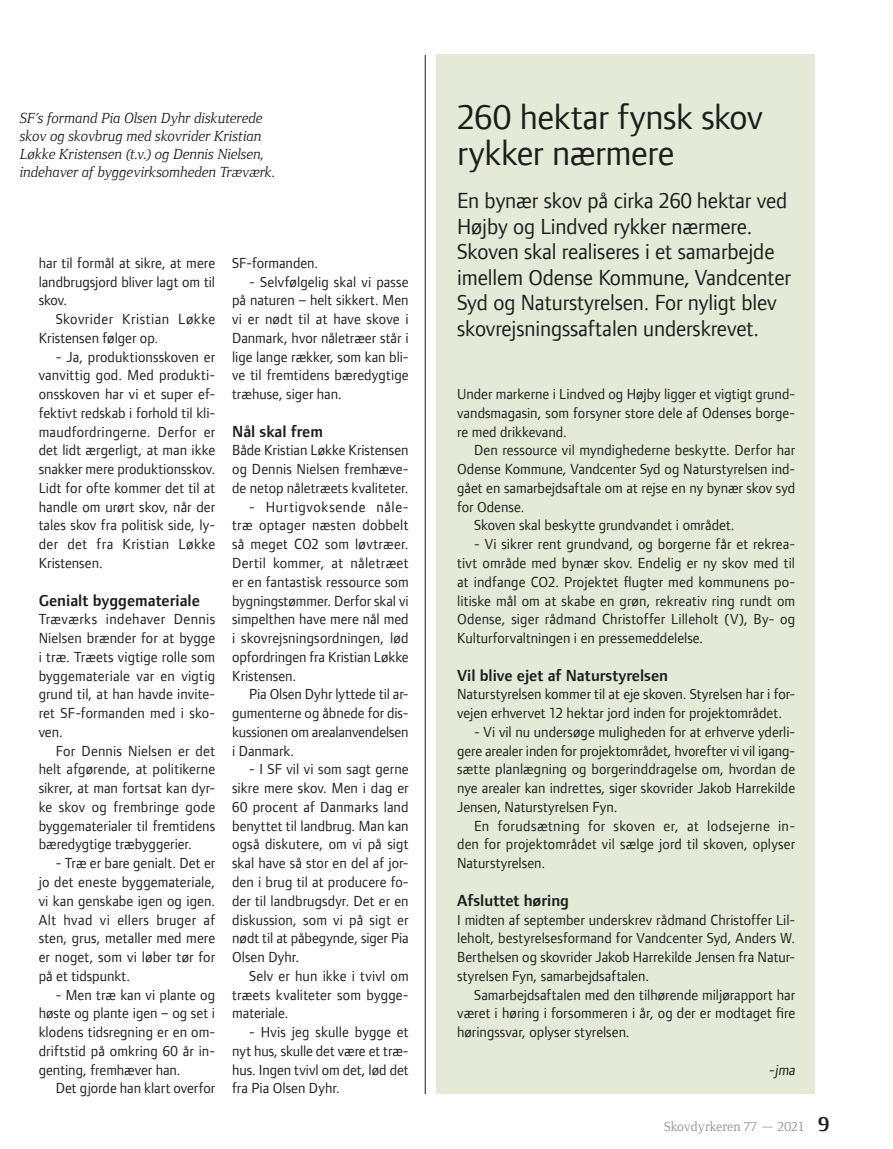
<style>
.page{position:relative;width:893px;height:1149px;background:#fff}
.page>*{position:absolute;margin:0;border:0;box-sizing:border-box;transform-origin:0 0}
.t1{font:36px/36px "Foundry Form Sans";letter-spacing:-.01em;color:#1d1d1b}
.t2{font:22.5px/25.5px "Foundry Form Sans";letter-spacing:-.005em;color:#1d1d1b}
.t3{font:600 16.5px "Foundry Form Sans";color:#1d1d1b}
.t4{font:15px/18.8px "Foundry Form Sans";letter-spacing:.005em;color:#1d1d1b;text-align:justify}
.t5{font:italic 15px/18px "Foundry Form Serif";color:#1d1d1b}
.t6{font:13.5px "Foundry Form Serif";color:#909090}
.s1{font-weight:700;font-size:21px;color:#1d1d1b}
</style>
<div class="page">
<div style="left:436px;top:55px;width:378px;height:1038px;background:#e4e9d8"></div>
<hr style="left:425px;top:55px;width:1px;height:1038px;background:#1d1d1b">
<p class="t5" style="left:20px;top:109px;width:257px">SF’s formand Pia Olsen Dyhr diskuterede skov og skovbrug med skovrider Kristian Løkke Kristensen (t.v.) og Dennis Nielsen, indehaver af byggevirksomheden Træværk.</p>
<h1 class="t1" style="left:457px;top:99px;width:307px">260 hektar fynsk skov rykker nærmere</h1>
<h2 class="t2" style="left:457px;top:187px;width:335px">En bynær skov på cirka 260 hektar ved Højby og Lindved rykker nærmere.<br>Skoven skal realiseres i et samarbejde imellem Odense Kommune, Vandcenter Syd og Naturstyrelsen. For nyligt blev skovrejsningssaftalen underskrevet.</h2>
<p class="t4" style="left:39px;top:253px;width:178px">har til formål at sikre, at mere landbrugsjord bliver lagt om til skov.</p>
<p class="t4" style="left:39px;top:309px;width:178px;text-indent:17px">Skovrider Kristian Løkke<br>Kristensen følger op.</p>
<p class="t4" style="left:39px;top:347px;width:178px;text-indent:17px">- Ja, produktionsskoven er vanvittig god. Med produkti&shy;onsskoven har vi et super ef&shy;fektivt redskab i forhold til kli&shy;maudfordringerne. Derfor er det lidt ærgerligt, at man ikke snakker mere produktionsskov.<br>Lidt for ofte kommer det til at handle om urørt skov, når der tales skov fra politisk side, ly&shy;der det fra Kristian Løkke Kristensen.</p>
<p class="t3" style="left:39px;top:590px;width:163px">Genialt byggemateriale</p>
<p class="t4" style="left:39px;top:609px;width:178px">Træværks indehaver Dennis Nielsen brænder for at bygge i træ. Træets vigtige rolle som byggemateriale var en vigtig grund til, at han havde invite&shy;ret SF-formanden med i sko&shy;ven.</p>
<p class="t4" style="left:39px;top:741px;width:178px;text-indent:17px">For Dennis Nielsen er det helt afgørende, at politikerne sikrer, at man fortsat kan dyr&shy;ke skov og frembringe gode byggematerialer til fremtidens bæredygtige træbyggerier.</p>
<p class="t4" style="left:39px;top:853px;width:178px;text-indent:17px">- Træ er bare genialt. Det er jo det eneste byggemateriale, vi kan genskabe igen og igen.<br>Alt hvad vi ellers bruger af sten, grus, metaller med mere er noget, som vi løber tør for på et tidspunkt.</p>
<p class="t4" style="left:39px;top:984px;width:178px;text-indent:17px">- Men træ kan vi plante og høste og plante igen – og set i klodens tidsregning er en om&shy;driftstid på omkring 60 år in&shy;genting, fremhæver han.</p>
<p class="t4" style="left:56px;top:1078px;width:161px">Det gjorde han klart overfor</p>
<p class="t4" style="left:232px;top:253px;width:88px">SF-formanden.</p>
<p class="t4" style="left:232px;top:272px;width:178px;text-indent:17px">- Selvfølgelig skal vi passe på naturen – helt sikkert. Men vi er nødt til at have skove i Danmark, hvor nåletræer står i lige lange rækker, som kan bli&shy;ve til fremtidens bæredygtige træhuse, siger han.</p>
<p class="t3" style="left:232px;top:422px;width:92px">Nål skal frem</p>
<p class="t4" style="left:232px;top:441px;width:178px">Både Kristian Løkke Kristensen og Dennis Nielsen fremhæve&shy;de netop nåletræets kvaliteter.</p>
<p class="t4" style="left:232px;top:497px;width:178px;text-indent:17px">- Hurtigvoksende nåle&shy;træ optager næsten dobbelt så meget CO2 som løvtræer.<br>Dertil kommer, at nåletræet er en fantastisk ressource som bygningstømmer. Derfor skal vi simpelthen have mere nål med i skovrejsningsordningen, lød opfordringen fra Kristian Løkke Kristensen.</p>
<p class="t4" style="left:232px;top:684px;width:178px;text-indent:17px">Pia Olsen Dyhr lyttede til ar&shy;gumenterne og åbnede for dis&shy;kussionen om arealanvendelsen i Danmark.</p>
<p class="t4" style="left:232px;top:759px;width:178px;text-indent:17px">- I SF vil vi som sagt gerne sikre mere skov. Men i dag er 60 procent af Danmarks land benyttet til landbrug. Man kan også diskutere, om vi på sigt skal have så stor en del af jor&shy;den i brug til at producere fo&shy;der til landbrugsdyr. Det er en diskussion, som vi på sigt er nødt til at påbegynde, siger Pia Olsen Dyhr.</p>
<p class="t4" style="left:232px;top:966px;width:178px;text-indent:17px">Selv er hun ikke i tvivl om træets kvaliteter som bygge&shy;materiale.</p>
<p class="t4" style="left:232px;top:1022px;width:178px;text-indent:17px">- Hvis jeg skulle bygge et nyt hus, skulle det være et træ&shy;hus. Ingen tvivl om det, lød det fra Pia Olsen Dyhr.</p>
<p class="t4" style="left:457px;top:384px;width:340px">Under markerne i Lindved og Højby ligger et vigtigt grund&shy;vandsmagasin, som forsyner store dele af Odenses borge&shy;re med drikkevand.</p>
<p class="t4" style="left:474px;top:441px;width:323px">Den ressource vil myndighederne beskytte. Derfor har</p>
<p class="t4" style="left:457px;top:459px;width:340px">Odense Kommune, Vandcenter Syd og Naturstyrelsen ind-</p>
<p class="t4" style="left:457px;top:478px;width:340px">gået en samarbejdsaftale om at rejse en ny bynær skov syd</p>
<p class="t4" style="left:457px;top:497px;width:69px">for Odense.</p>
<p class="t4" style="left:474px;top:516px;width:262px">Skoven skal beskytte grundvandet i området.</p>
<p class="t4" style="left:457px;top:534px;width:340px;text-indent:17px">- Vi sikrer rent grundvand, og borgerne får et rekrea&shy;tivt område med bynær skov. Endelig er ny skov med til at indfange CO2. Projektet flugter med kommunens po&shy;litiske mål om at skabe en grøn, rekreativ ring rundt om Odense, siger rådmand Christoffer Lilleholt (V), By- og Kulturforvaltningen i en pressemeddelelse.</p>
<p class="t3" style="left:457px;top:665px;width:212px">Vil blive ejet af Naturstyrelsen</p>
<p class="t4" style="left:457px;top:684px;width:340px">Naturstyrelsen kommer til at eje skoven. Styrelsen har i for&shy;vejen erhvervet 12 hektar jord inden for projektområdet.</p>
<p class="t4" style="left:457px;top:722px;width:340px;text-indent:17px">- Vi vil nu undersøge muligheden for at erhverve yderli&shy;gere arealer inden for projektområdet, hvorefter vi vil igang&shy;sætte planlægning og borgerinddragelse om, hvordan de nye arealer kan indrettes, siger skovrider Jakob Harrekilde Jensen, Naturstyrelsen Fyn.</p>
<p class="t4" style="left:457px;top:816px;width:340px;text-indent:17px">En forudsætning for skoven er, at lodsejerne in&shy;den for projektområdet vil sælge jord til skoven, oplyser Naturstyrelsen.</p>
<p class="t3" style="left:457px;top:890px;width:113px">Afsluttet høring</p>
<p class="t4" style="left:457px;top:909px;width:340px">I midten af september underskrev rådmand Christoffer Lil&shy;leholt, bestyrelsesformand for Vandcenter Syd, Anders W.<br>Berthelsen og skovrider Jakob Harrekilde Jensen fra Natur&shy;styrelsen Fyn, samarbejdsaftalen.</p>
<p class="t4" style="left:457px;top:984px;width:340px;text-indent:17px">Samarbejdsaftalen med den tilhørende miljørapport har været i høring i forsommeren i år, og der er modtaget fire høringssvar, oplyser styrelsen.</p>
<p class="t4" style="left:769px;top:1059px;width:30px">-jma</p>
<p class="t6" style="left:664px;top:1118px;width:167px">Skovdyrkeren 77 — 2021 <span class="s1">9</span></p>
</div>
